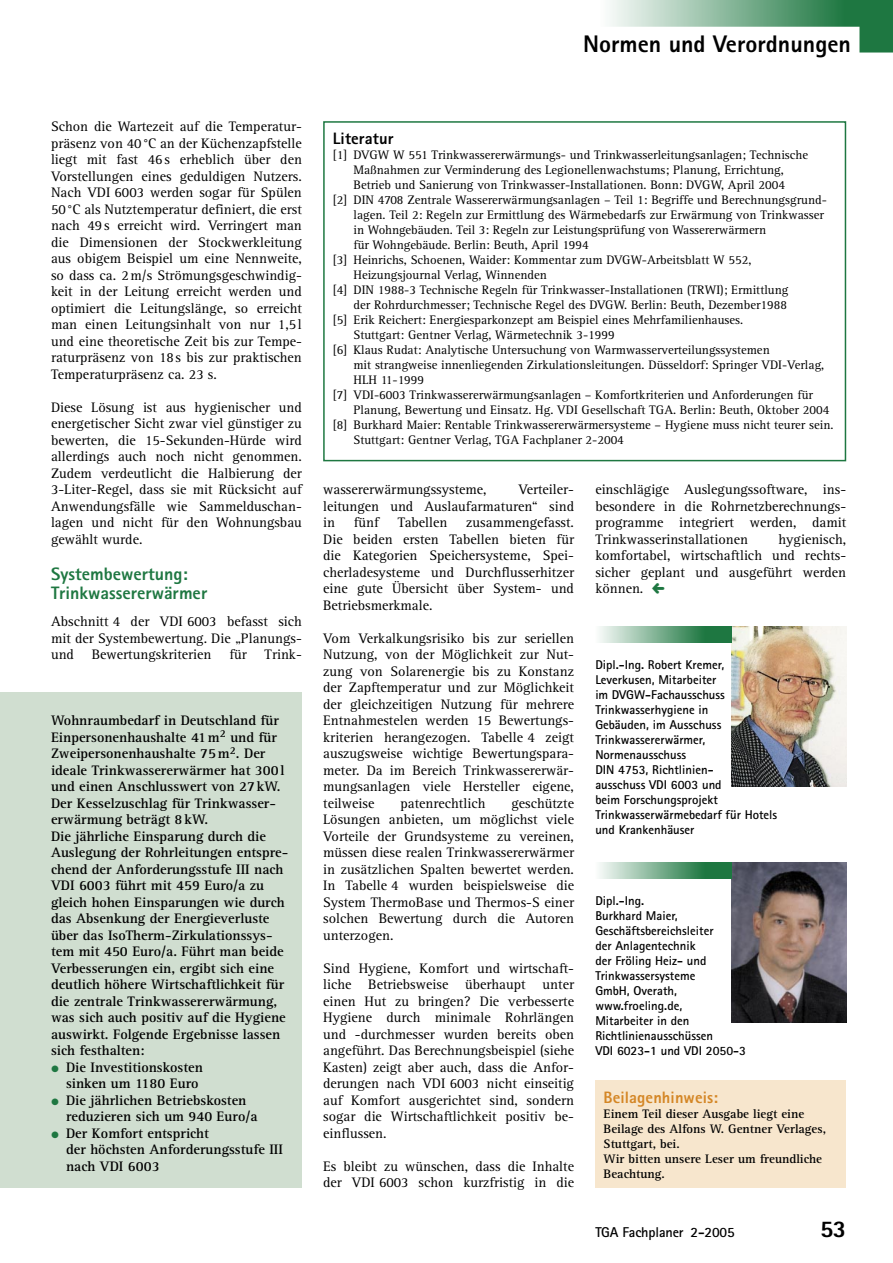
<style>
.page{position:relative;width:893px;height:1263px;background:#fff}
.page>*{position:absolute;margin:0;border:0;box-sizing:border-box;transform-origin:0 0}
.t1{font:800 24px "Rotis Sans Serif";color:#000}
.T04a_ZÜ_1{font:800 18px/19.5px "Rotis Sans Serif";color:#1e7741}
.T04b_ZÜ_2{font:800 16.5px "Rotis Sans Serif";letter-spacing:.005em;color:#d48625}
.T06a_Literatur{font:800 16.5px "Rotis Sans Serif";letter-spacing:.005em;color:#000}
.T01a_Grund{font:14.25px/16.5px "Rotis Serif";color:#000;text-align:justify}
.T09b_Kas_-Text{font:700 14.25px/16.5px "Rotis Serif";color:#000}
.T01b_Grund_n_ZÜ{font:14.25px/16.5px "Rotis Serif";color:#000;text-align:justify}
.t2{font:700 14.25px "Rotis Sans Serif";letter-spacing:-.01em;color:#000}
.T06b_Lit_-Text{font:12.75px/15px "Rotis Serif";color:#000}
.T02_BU_Autor{font:700 12.75px/15px "Rotis Sans Serif";color:#000}
.T09b_Kas_-Text-2{font:700 12.75px/15px "Rotis Serif";color:#000}
</style>
<div class="page">
<svg style="left:610px;top:0;width:283px;height:53px"></svg>
<div style="left:0;top:692px;width:302px;height:495px;background:#d0ded0"></div>
<img style="left:731px;top:862px;width:115px;height:160px">
<svg style="left:599px;top:862px;width:132px;height:17px;background:#74ab89"></svg>
<img style="left:731px;top:626px;width:115px;height:161px">
<svg style="left:599px;top:626px;width:132px;height:17px;background:#74ab89"></svg>
<div style="left:323px;top:121px;width:523px;height:340px;border:2px solid #1e7741"></div>
<div style="left:595px;top:1080px;width:251px;height:107px;background:#f7e6cd"></div>
<h1 class="t1" style="left:583px;top:29px;width:269px">Normen und Verordnungen</h1>
<p class="T01a_Grund" style="left:51px;top:119px;width:252px">Schon die Wartezeit auf die Temperatur&shy;präsenz von 40 °C an der Küchenzapfstelle liegt mit fast 46 s erheblich über den Vorstellungen eines geduldigen Nutzers.<br>Nach VDI 6003 werden sogar für Spülen 50 °C als Nutztemperatur definiert, die erst nach 49 s erreicht wird. Verringert man die Dimensionen der Stockwerkleitung aus obigem Beispiel um eine Nennweite, so dass ca. 2 m/s Strömungsgeschwindig&shy;keit in der Leitung erreicht werden und optimiert die Leitungslänge, so erreicht man einen Leitungsinhalt von nur 1,5 l und eine theoretische Zeit bis zur Tempe&shy;raturpräsenz von 18 s bis zur praktischen Temperaturpräsenz ca. 23 s.</p>
<p class="T01a_Grund" style="left:51px;top:399px;width:252px">Diese Lösung ist aus hygienischer und energetischer Sicht zwar viel günstiger zu bewerten, die 15-Sekunden-Hürde wird allerdings auch noch nicht genommen.<br>Zudem verdeutlicht die Halbierung der 3-Liter-Regel, dass sie mit Rücksicht auf Anwendungsfälle wie Sammelduschan&shy;lagen und nicht für den Wohnungsbau gewählt wurde.</p>
<p class="T04a_ZÜ_1" style="left:51px;top:564px;width:158px">Systembewertung:<br>Trinkwassererwärmer</p>
<p class="T01b_Grund_n_ZÜ" style="left:51px;top:614px;width:252px">Abschnitt 4 der VDI 6003 befasst sich mit der Systembewertung. Die „Planungs&shy;und</p>
<p class="T01b_Grund_n_ZÜ" style="left:92px;top:647px;width:121px">Bewertungskriterien</p>
<p class="T01b_Grund_n_ZÜ" style="left:229px;top:647px;width:19px">für</p>
<p class="T01b_Grund_n_ZÜ" style="left:265px;top:647px;width:39px">Trink-</p>
<p class="T09b_Kas_-Text" style="left:51px;top:713px;width:235px">Wohnraumbedarf in Deutschland für Einpersonenhaushalte 41m<sup>2</sup> und für Zweipersonenhaushalte 75m<sup>2</sup>. Der ideale Trinkwassererwärmer hat 300l und einen Anschlusswert von 27kW.<br>Der Kesselzuschlag für Trinkwasser&shy;erwärmung beträgt 8kW.</p>
<p class="T09b_Kas_-Text" style="left:51px;top:828px;width:239px">Die jährliche Einsparung durch die Auslegung der Rohrleitungen entspre&shy;chend der Anforderungsstufe III nach VDI 6003 führt mit 459 Euro/a zu gleich hohen Einsparungen wie durch das Absenkung der Energieverluste über das IsoTherm-Zirkulationssys&shy;tem mit 450 Euro/a. Führt man beide Verbesserungen ein, ergibt sich eine deutlich höhere Wirtschaftlichkeit für die zentrale Trinkwassererwärmung, was sich auch positiv auf die Hygiene auswirkt. Folgende Ergebnisse lassen sich festhalten:</p>
<p class="T09b_Kas_-Text" style="left:66px;top:1059px;width:138px">Die Investitionskosten sinken um 1180 Euro</p>
<p class="T09b_Kas_-Text" style="left:66px;top:1092px;width:193px">Die jährlichen Betriebskosten reduzieren sich um 940 Euro/a</p>
<p class="T09b_Kas_-Text" style="left:66px;top:1125px;width:218px">Der Komfort entspricht<br>der höchsten Anforderungsstufe III nach VDI 6003</p>
<p class="T06a_Literatur" style="left:333px;top:128px;width:62px">Literatur</p>
<p class="T06b_Lit_-Text" style="left:333px;top:147px;width:477px;text-align:center">[1] DVGW W 551 Trinkwassererwärmungs- und Trinkwasserleitungsanlagen; Technische<br>Maßnahmen zur Verminderung des Legionellenwachstums; Planung, Errichtung,<br>Betrieb und Sanierung von Trinkwasser-Installationen. Bonn: DVGW, April 2004</p>
<p class="T06b_Lit_-Text" style="left:353px;top:192px;width:475px;text-indent:-21px">[2] DIN 4708 Zentrale Wassererwärmungsanlagen – Teil 1: Begriffe und Berechnungsgrund&shy;lagen. Teil 2: Regeln zur Ermittlung des Wärmebedarfs zur Erwärmung von Trinkwasser in Wohngebäuden. Teil 3: Regeln zur Leistungsprüfung von Wassererwärmern<br>für Wohngebäude. Berlin: Beuth, April 1994</p>
<p class="T06b_Lit_-Text" style="left:353px;top:252px;width:400px;text-indent:-21px">[3] Heinrichs, Schoenen, Waider: Kommentar zum DVGW-Arbeitsblatt W 552,<br>Heizungsjournal Verlag, Winnenden</p>
<p class="T06b_Lit_-Text" style="left:333px;top:282px;width:457px;text-align:right">[4] DIN 1988-3 Technische Regeln für Trinkwasser-Installationen (TRWI); Ermittlung der Rohrdurchmesser; Technische Regel des DVGW. Berlin: Beuth, Dezember1988</p>
<p class="T06b_Lit_-Text" style="left:353px;top:312px;width:391px;text-indent:-21px">[5] Erik Reichert: Energiesparkonzept am Beispiel eines Mehrfamilienhauses.<br>Stuttgart: Gentner Verlag, Wärmetechnik 3-1999</p>
<p class="T06b_Lit_-Text" style="left:353px;top:342px;width:472px;text-indent:-21px">[6] Klaus Rudat: Analytische Untersuchung von Warmwasserverteilungssystemen<br>mit strangweise innenliegenden Zirkulationsleitungen. Düsseldorf: Springer VDI-Verlag,<br>HLH 11-1999</p>
<p class="T06b_Lit_-Text" style="left:353px;top:387px;width:477px;text-indent:-21px">[7] VDI-6003 Trinkwassererwärmungsanlagen – Komfortkriterien und Anforderungen für<br>Planung, Bewertung und Einsatz. Hg. VDI Gesellschaft TGA. Berlin: Beuth, Oktober 2004</p>
<p class="T06b_Lit_-Text" style="left:353px;top:417px;width:482px;text-indent:-21px">[8] Burkhard Maier: Rentable Trinkwassererwärmersysteme – Hygiene muss nicht teurer sein.<br>Stuttgart: Gentner Verlag, TGA Fachplaner 2-2004</p>
<p class="T01a_Grund" style="left:595px;top:482px;width:252px">einschlägige Auslegungssoftware, ins&shy;besondere in die Rohrnetzberechnungs&shy;programme integriert werden, damit Trinkwasserinstallationen</p>
<p class="T01b_Grund_n_ZÜ" style="left:323px;top:482px;width:252px;text-indent:195px">Verteiler&shy;leitungen und Auslaufarmaturen“ sind in</p>
<p class="T01b_Grund_n_ZÜ" style="left:323px;top:482px;width:165px">wassererwärmungssysteme,</p>
<p class="T01b_Grund_n_ZÜ" style="left:323px;top:515px;width:252px;text-indent:143px">zusammengefasst.<br>Die beiden ersten Tabellen bieten für die Kategorien Speichersysteme, Spei&shy;cherladesysteme und Durchflusserhitzer eine gute Übersicht über System- und Betriebsmerkmale.</p>
<p class="T01a_Grund" style="left:323px;top:630px;width:252px">Vom Verkalkungsrisiko bis zur seriellen Nutzung, von der Möglichkeit zur Nut&shy;zung von Solarenergie bis zu Konstanz der Zapftemperatur und zur Möglichkeit der gleichzeitigen Nutzung für mehrere Entnahmestelen werden 15 Bewertungs&shy;kriterien herangezogen. Tabelle 4 zeigt auszugsweise wichtige Bewertungspara&shy;meter. Da im Bereich Trinkwassererwär&shy;mungsanlagen viele Hersteller eigene, teilweise</p>
<p class="T01b_Grund_n_ZÜ" style="left:354px;top:515px;width:27px">fünf</p>
<p class="T01b_Grund_n_ZÜ" style="left:398px;top:515px;width:51px">Tabellen</p>
<p class="T01a_Grund" style="left:595px;top:531px;width:252px;text-indent:183px">hygienisch, komfortabel, wirtschaftlich und rechts&shy;sicher geplant und ausgeführt werden können.</p>
<p class="T02_BU_Autor" style="left:595px;top:657px;width:183px">Dipl.-Ing. Robert Kremer,<br>Leverkusen, Mitarbeiter<br>im DVGW-Fachausschuss<br>Trinkwasserhygiene in<br>Gebäuden, im Ausschuss<br>Trinkwassererwärmer,<br>Normenausschuss<br>DIN 4753, Richtlinien-<br>ausschuss VDI 6003 und<br>beim Forschungsprojekt<br>Trinkwasserwärmebedarf für Hotels und Krankenhäuser</p>
<p class="T01a_Grund" style="left:323px;top:795px;width:252px;text-indent:188px">geschützte Lösungen anbieten, um möglichst viele Vorteile der Grundsysteme zu vereinen, müssen diese realen Trinkwassererwärmer in zusätzlichen Spalten bewertet werden.<br>In Tabelle 4 wurden beispielsweise die System ThermoBase und Thermos-S einer solchen Bewertung durch die Autoren unterzogen.</p>
<p class="T01a_Grund" style="left:323px;top:960px;width:252px">Sind Hygiene, Komfort und wirtschaft&shy;liche Betriebsweise überhaupt unter einen Hut zu bringen? Die verbesserte Hygiene durch minimale Rohrlängen und -durchmesser wurden bereits oben angeführt. Das Berechnungsbeispiel (siehe Kasten) zeigt aber auch, dass die Anfor&shy;derungen nach VDI 6003 nicht einseitig auf Komfort ausgerichtet sind, sondern sogar die Wirtschaftlichkeit positiv be&shy;einflussen.</p>
<p class="T01a_Grund" style="left:323px;top:1158px;width:252px">Es bleibt zu wünschen, dass die Inhalte der VDI 6003 schon kurzfristig in die</p>
<p class="T01a_Grund" style="left:400px;top:795px;width:86px">patenrechtlich</p>
<p class="T02_BU_Autor" style="left:595px;top:893px;width:152px">Dipl.-Ing.<br>Burkhard Maier,<br>Geschäftsbereichsleiter<br>der Anlagentechnik<br>der Fröling Heiz- und<br>Trinkwassersysteme<br>GmbH, Overath, www.froeling.de,<br>Mitarbeiter in den<br>Richtlinienausschüssen<br>VDI 6023-1 und VDI 2050-3</p>
<p class="T04b_ZÜ_2" style="left:604px;top:1087px;width:116px">Beilagenhinweis:</p>
<p class="T09b_Kas_-Text-2" style="left:604px;top:1106px;width:224px">Einem Teil dieser Ausgabe liegt eine<br>Beilage des Alfons W. Gentner Verlages,<br>Stuttgart, bei.<br>Wir bitten unsere Leser um freundliche<br>Beachtung.</p>
<p class="t2" style="left:595px;top:1223px;width:141px">TGA Fachplaner 2-2005</p>
<h1 class="t1" style="left:820px;top:1213px;width:28px">53</h1>
</div>
